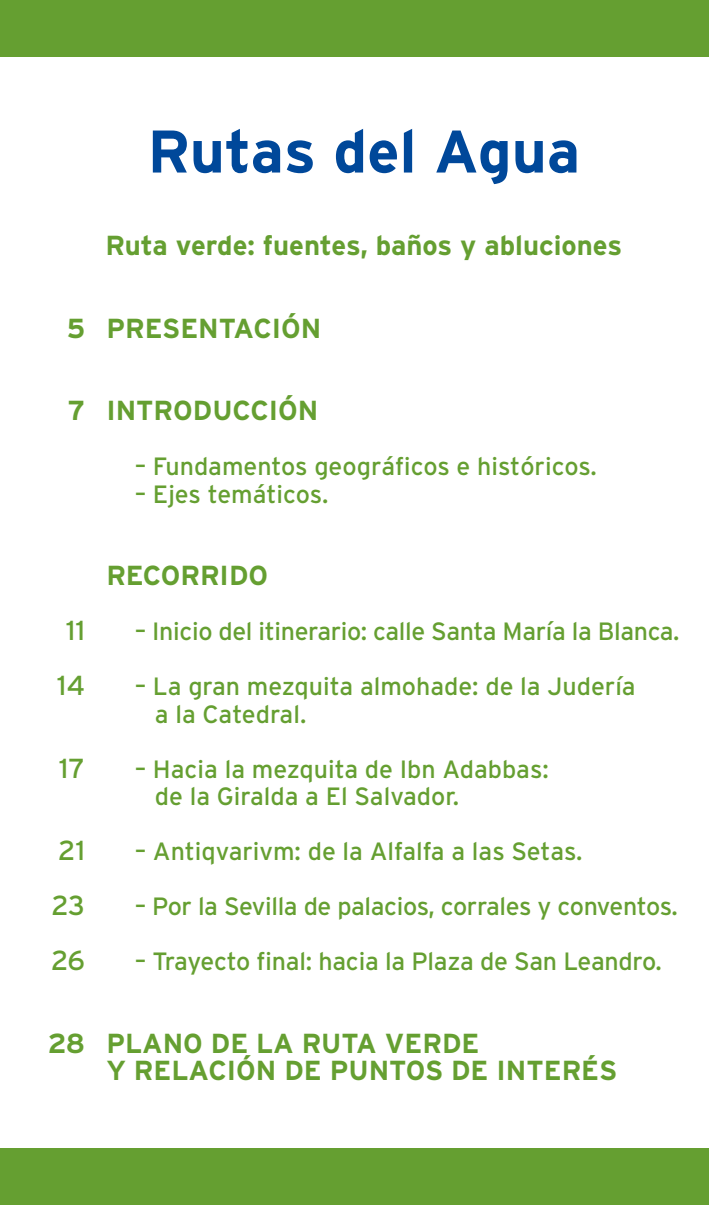
<style>
.page{position:relative;width:709px;height:1205px;background:#fff}
.page>*{position:absolute;margin:0;border:0;box-sizing:border-box;transform-origin:0 0}
.t1{font:700 60px "Interstate";color:#00489a}
.t2{font:700 27.5px/27.5px "Interstate";color:#659f31}
.t3{font:27.5px/55px "Interstate";color:#659f31;text-align:center}
.t4{font:25px/27.5px "Interstate";letter-spacing:-.01em;color:#659f31}
</style>
<div class="page">
<div style="left:0;top:0;width:709px;height:57px;background:#659f31"></div>
<div style="left:0;top:1148px;width:709px;height:57px;background:#659f31"></div>
<p class="t2" style="left:67px;top:314px;width:20px">5</p>
<p class="t2" style="left:68px;top:396px;width:19px">7</p>
<p class="t3" style="left:57px;top:603px;width:29px">11<br>14</p>
<p class="t3" style="left:59px;top:740px;width:27px">17</p>
<p class="t3" style="left:51px;top:823px;width:35px;text-align:justify">21<br>23<br>26</p>
<h1 class="t1" style="left:147px;top:118px;width:434px">Rutas del Agua</h1>
<p class="t2" style="left:105px;top:231px;width:518px">Ruta verde: fuentes, baños y abluciones</p>
<p class="t2" style="left:106px;top:314px;width:217px">PRESENTACIÓN</p>
<p class="t2" style="left:106px;top:396px;width:213px">INTRODUCCIÓN</p>
<p class="t4" style="left:135px;top:452px;width:463px">– Fundamentos geográficos e históricos.</p>
<p class="t4" style="left:135px;top:480px;width:195px">– Ejes temáticos.</p>
<p class="t2" style="left:106px;top:561px;width:163px">RECORRIDO</p>
<p class="t4" style="left:135px;top:617px;width:546px">– Inicio del itinerario: calle Santa María la Blanca.</p>
<p class="t4" style="left:155px;top:672px;width:482px;text-indent:-20px">– La gran mezquita almohade: de la Judería a la Catedral.</p>
<p class="t4" style="left:155px;top:755px;width:395px;text-indent:-20px">– Hacia la mezquita de Ibn Adabbas: de la Giralda a El Salvador.</p>
<p class="t4" style="left:135px;top:837px;width:449px">– Antiqvarivm: de la Alfalfa a las Setas.</p>
<p class="t4" style="left:135px;top:892px;width:544px">– Por la Sevilla de palacios, corrales y conventos.</p>
<p class="t4" style="left:135px;top:947px;width:529px">– Trayecto final: hacia la Plaza de San Leandro.</p>
<p class="t2" style="left:48px;top:1029px;width:39px">28</p>
<p class="t2" style="left:106px;top:1029px;width:512px">PLANO DE LA RUTA VERDE<br>Y RELACIÓN DE PUNTOS DE INTERÉS</p>
</div>
